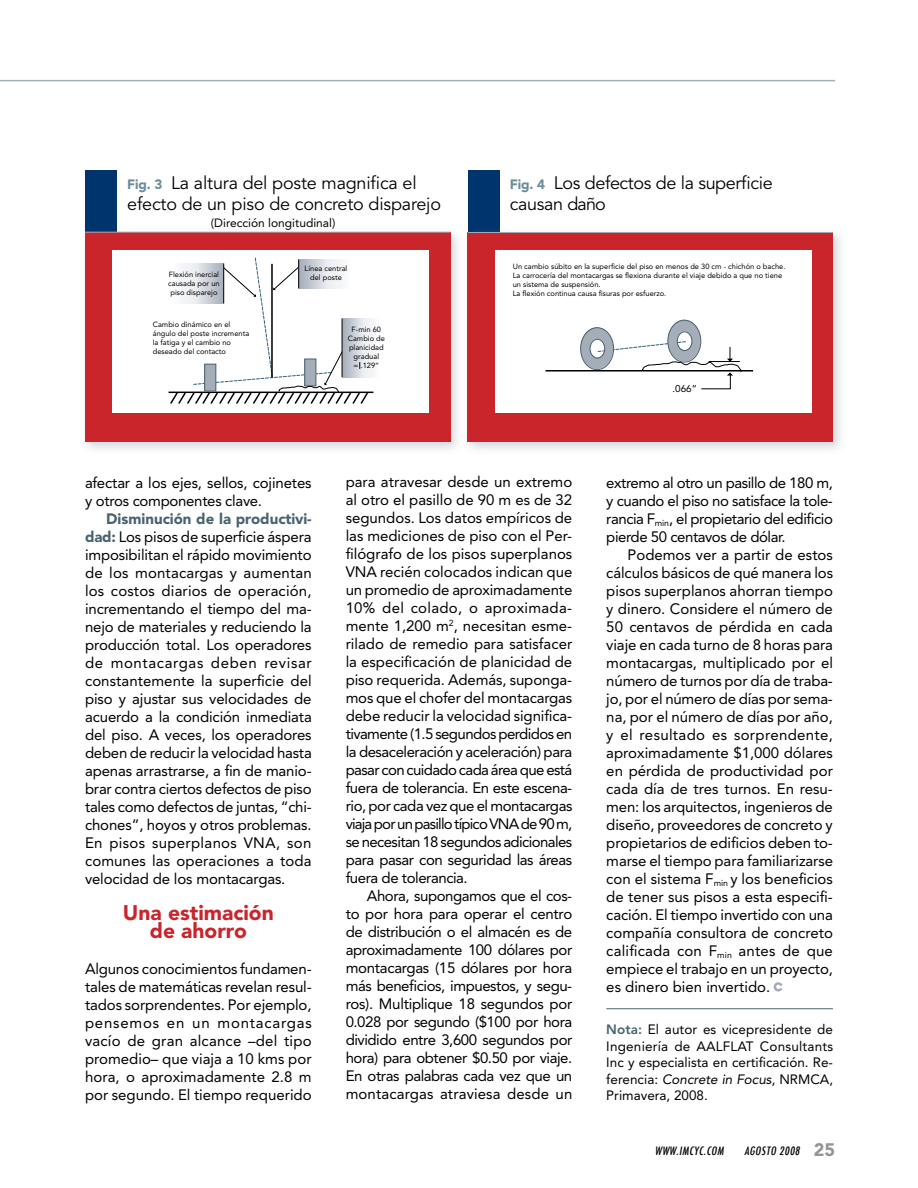
<style>
.page{position:relative;width:918px;height:1188px;background:#fff}
.page>*{position:absolute;margin:0;border:0;box-sizing:border-box;transform-origin:0 0}
.t1{font:900 21px/18px "Avenir";color:#c9252b;text-align:center}
.t2{font:18px/21px "Avenir";letter-spacing:-.01em;color:#000}
.t3{font:15px/18px "Avenir";letter-spacing:-.01em;color:#000;text-align:justify}
.t4{font:13.5px/16.5px "Avenir";color:#000;text-align:justify}
.t5{font:12px "Avenir";color:#000}
.t6{font:italic 500 condensed 11.25px "Futura";color:#000}
.t7{font:9.9px "Avenir";color:#000}
.t8{font:7.5px/9px "Avenir";color:#000;text-align:center}
.s1{font-weight:900;font-size:13.5px;color:#6b8d9c}
.s2{font-weight:900;color:#486270}
.s3{font-weight:800;color:#486270}
.s4{font-style:italic}
.s5{font-family:"Avenir";font-weight:900;font-style:normal;font-stretch:normal;font-size:18px;color:#939598}
</style>
<div class="page">
<div style="left:468px;top:170px;width:31px;height:80px;background:#00346d"></div>
<hr style="left:0;top:80px;width:835px;height:1px;background:#a5adb9">
<svg style="left:774px;top:982px;width:9px;height:10px"></svg>
<div style="left:79px;top:226px;width:387px;height:231px;background:#a5adb9;opacity:.5"></div>
<div style="left:85px;top:232px;width:365px;height:210px;background:#c9252b"></div>
<div style="left:113px;top:250px;width:316px;height:163px;background:#fff"></div>
<div style="left:85px;top:170px;width:32px;height:62px;background:#00346d"></div>
<hr style="left:85px;top:232px;width:365px;height:1px;background:#a5adb9">
<div style="left:462px;top:226px;width:387px;height:229px;background:#a5adb9;opacity:.5"></div>
<div style="left:468px;top:232px;width:365px;height:210px;background:#c9252b"></div>
<div style="left:496px;top:250px;width:316px;height:163px;background:#fff"></div>
<hr style="left:468px;top:232px;width:365px;height:1px;background:#a5adb9">
<hr style="left:606px;top:1008px;width:227px;height:1px;background:#486270">
<hr style="left:169px;top:392px;width:204px;height:1px;background:#000">
<div style="left:342px;top:318px;width:38px;height:59px;background:#f7f7f9"></div>
<svg style="left:169px;top:257px;width:201px;height:147px"></svg>
<hr style="left:546px;top:370px;width:207px;height:2px;background:#000">
<svg style="left:581px;top:320px;width:161px;height:70px"></svg>
<div style="left:580px;top:327px;width:34px;height:43px;border:1px solid #486270;border-radius:50%"></div>
<div style="left:590px;top:339px;width:15px;height:19px;border:1px solid #486270;border-radius:50%"></div>
<p class="t2" style="left:127px;top:173px;width:315px"><span class="s1">Fig. 3</span> La altura del poste magnifica el efecto de un piso de concreto disparejo</p>
<p class="t5" style="left:211px;top:215px;width:126px">(Dirección longitudinal)</p>
<p class="t8" style="left:168px;top:270px;width:53px;text-align:justify">Flexión inercial causada por un piso disparejo</p>
<p class="t8" style="left:153px;top:320px;width:98px;text-align:left">Cambio dinámico en el ángulo del poste incrementa la fatiga y el cambio no deseado del contacto</p>
<p class="t8" style="left:305px;top:264px;width:44px">Línea central del poste</p>
<p class="t8" style="left:348px;top:325px;width:39px">F-min 60<br>Cambio de planicidad gradual<br>= .129“</p>
<p class="t2" style="left:510px;top:173px;width:264px"><span class="s1">Fig. 4</span> Los defectos de la superficie causan daño</p>
<p class="t8" style="left:513px;top:262px;width:274px;text-align:left">Un cambio súbito en la superficie del piso en menos de 30 cm - chichón o bache.<br>La carrocería del montacargas se flexiona durante el viaje debido a que no tiene un sistema de suspensión.<br>La flexión continua causa fisuras por esfuerzo.</p>
<p class="t7" style="left:672px;top:382px;width:26px">.066“</p>
<p class="t3" style="left:85px;top:473px;width:228px">afectar a los ejes, sellos, cojinetes y otros componentes clave.</p>
<p class="t3" style="left:85px;top:509px;width:228px;text-indent:21px"><span class="s2">Disminución de la productivi&shy;dad:</span> Los pisos de superficie áspera imposibilitan el rápido movimiento de los montacargas y aumentan los costos diarios de operación, incrementando el tiempo del ma&shy;nejo de materiales y reduciendo la producción total. Los operadores de montacargas deben revisar constantemente la superficie del piso y ajustar sus velocidades de acuerdo a la condición inmediata del piso. A veces, los operadores deben de reducir la velocidad hasta apenas arrastrarse, a fin de manio&shy;brar contra ciertos defectos de piso tales como defectos de juntas, “chi&shy;chones”, hoyos y otros problemas.<br>En pisos superplanos VNA, son comunes las operaciones a toda velocidad de los montacargas.</p>
<h1 class="t1" style="left:123px;top:903px;width:152px">Una estimación de ahorro</h1>
<p class="t3" style="left:85px;top:959px;width:228px">Algunos conocimientos fundamen&shy;tales de matemáticas revelan resul&shy;tados sorprendentes. Por ejemplo, pensemos en un montacargas vacío de gran alcance –del tipo promedio– que viaja a 10 kms por hora, o aproximadamente 2.8 m por segundo. El tiempo requerido</p>
<p class="t3" style="left:346px;top:473px;width:228px">para atravesar desde un extremo al otro el pasillo de 90 m es de 32 segundos. Los datos empíricos de las mediciones de piso con el Per&shy;filógrafo de los pisos superplanos VNA recién colocados indican que un promedio de aproximadamente 10% del colado, o aproximada&shy;mente 1,200 m<sup>2</sup>, necesitan esme&shy;rilado de remedio para satisfacer la especificación de planicidad de piso requerida. Además, suponga&shy;mos que el chofer del montacargas debe reducir la velocidad significa&shy;tivamente (1.5 segundos perdidos en la desaceleración y aceleración) para pasar con cuidado cada área que está fuera de tolerancia. En este escena&shy;rio, por cada vez que el montacargas viaja por un pasillo típico VNA de 90 m, se necesitan 18 segundos adicionales para pasar con seguridad las áreas fuera de tolerancia.</p>
<p class="t3" style="left:346px;top:887px;width:228px;text-indent:21px">Ahora, supongamos que el cos&shy;to por hora para operar el centro de distribución o el almacén es de aproximadamente 100 dólares por montacargas (15 dólares por hora más beneficios, impuestos, y segu&shy;ros). Multiplique 18 segundos por 0.028 por segundo ($100 por hora dividido entre 3,600 segundos por hora) para obtener $0.50 por viaje.<br>En otras palabras cada vez que un montacargas atraviesa desde un</p>
<p class="t3" style="left:606px;top:474px;width:228px">extremo al otro un pasillo de 180 m, y cuando el piso no satisface la tole&shy;rancia F<sub>min</sub>, el propietario del edificio pierde 50 centavos de dólar.</p>
<p class="t3" style="left:606px;top:546px;width:228px;text-indent:21px">Podemos ver a partir de estos cálculos básicos de qué manera los pisos superplanos ahorran tiempo y dinero. Considere el número de 50 centavos de pérdida en cada viaje en cada turno de 8 horas para montacargas, multiplicado por el número de turnos por día de traba&shy;jo, por el número de días por sema&shy;na, por el número de días por año, y el resultado es sorprendente, aproximadamente $1,000 dólares en pérdida de productividad por cada día de tres turnos. En resu&shy;men: los arquitectos, ingenieros de diseño, proveedores de concreto y propietarios de edificios deben to&shy;marse el tiempo para familiarizarse con el sistema F<sub>min</sub> y los beneficios de tener sus pisos a esta especifi&shy;cación. El tiempo invertido con una compañía consultora de concreto calificada con F<sub>min</sub> antes de que empiece el trabajo en un proyecto, es dinero bien invertido.</p>
<p class="t4" style="left:606px;top:1022px;width:228px"><span class="s3">Nota:</span> El autor es vicepresidente de Ingeniería de AALFLAT Consultants Inc y especialista en certificación. Re&shy;ferencia: <span class="s4">Concrete in Focus</span>, NRMCA, Primavera, 2008.</p>
<p class="t6" style="left:655px;top:1143px;width:73px">WWW.IMCYC.COM</p>
<p class="t6" style="left:744px;top:1143px;width:92px">AGOSTO 2008 <span class="s5">2 5</span></p>
</div>
